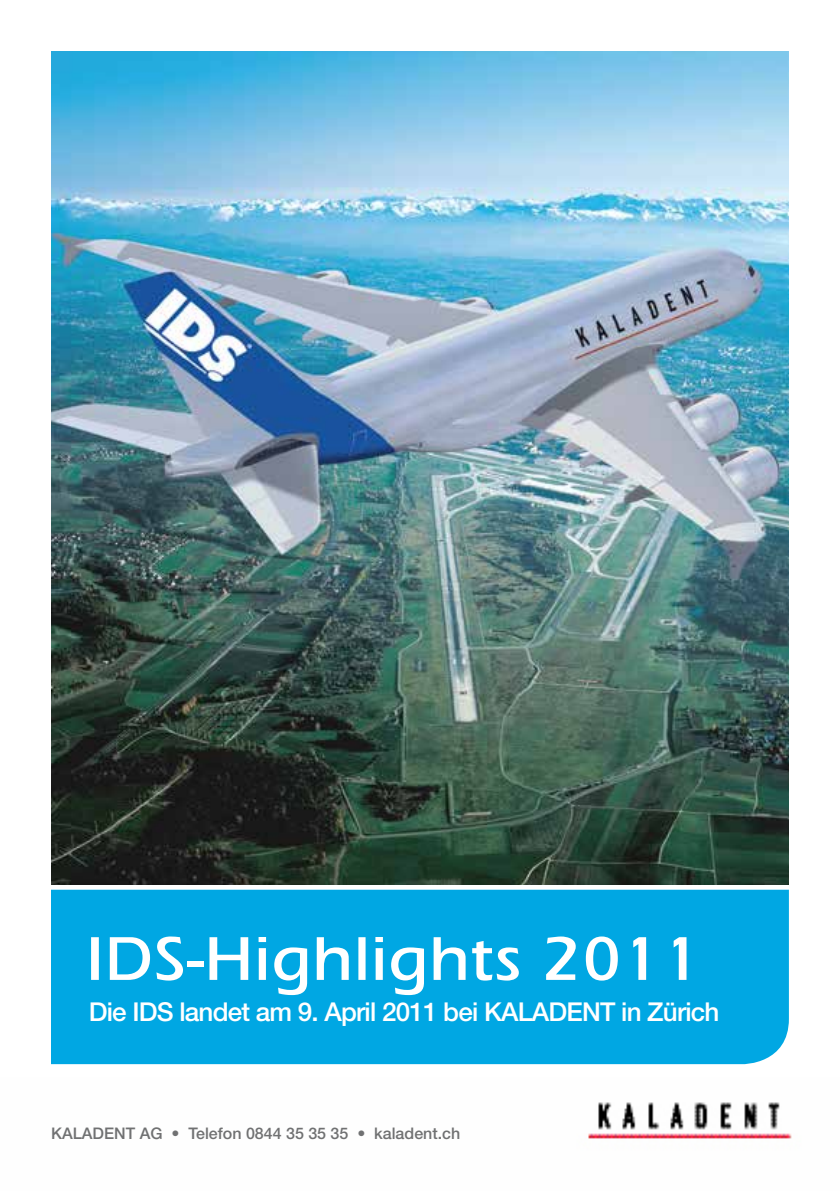
<style>
.page{position:relative;width:840px;height:1191px;background:#fff}
.page>*{position:absolute;margin:0;border:0;box-sizing:border-box;transform-origin:0 0}
.t1{font:700 64px "Aquiline";letter-spacing:.02em;color:#fff}
.t2{font:500 26px "Helvetica Neue";letter-spacing:-.03em;color:#fff}
.t3{font:500 16px "Helvetica Neue";color:#707172}
</style>
<div class="page">
<img style="left:588px;top:1102px;width:204px;height:37px">
<div style="left:51px;top:889px;width:737px;height:175px;background:#00a7e3"></div>
<svg style="left:51px;top:881px;width:738px;height:4px"></svg>
<img style="left:51px;top:51px;width:737px;height:833px">
<h1 class="t1" style="left:86px;top:921px;width:617px">IDS-Highlights 2011</h1>
<p class="t2" style="left:89px;top:996px;width:632px">Die IDS landet am 9. April 2011 bei KALADENT in Zürich</p>
<p class="t3" style="left:51px;top:1123px;width:410px">KALADENT AG • Telefon 0844 35 35 35 • kaladent.ch</p>
</div>
